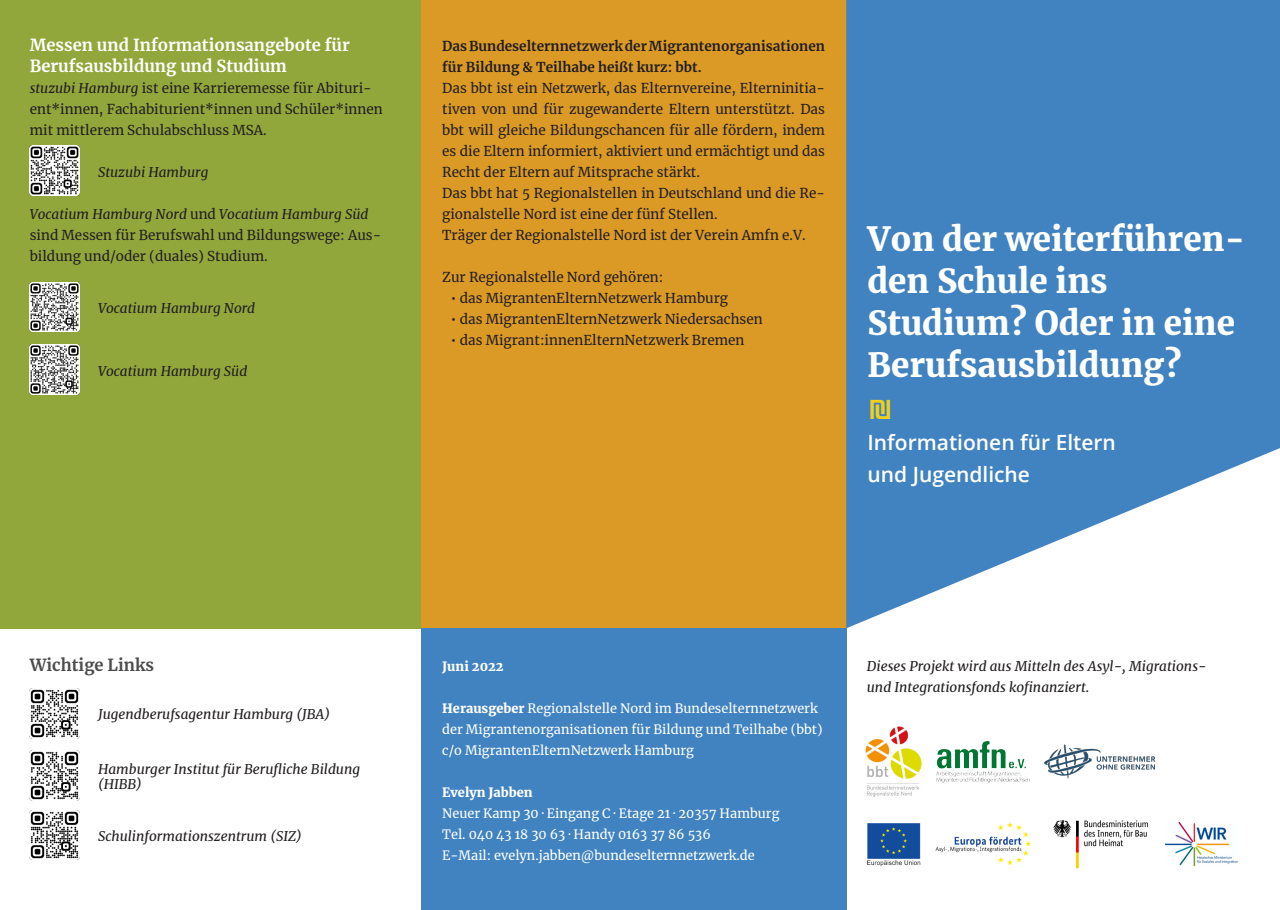
<style>
.page{position:relative;width:1280px;height:910px;background:#fff}
.page>*{position:absolute;margin:0;border:0;box-sizing:border-box;transform-origin:0 0}
.t1{font:900 33px/42px "Merriweather";color:#fff}
.t2{font:900 25.5px "Merriweather";color:#f2cf1a}
.t3{font:600 21px/31.5px "Open Sans";color:#fff}
.t4{font:700 16.5px/21px "Merriweather";color:#fff}
.t5{font:700 16.5px "Merriweather";color:#4d4b4d}
.t6{font:13.5px/21px "Merriweather";color:#231f20;text-align:justify}
.t7{font:italic 13.5px/15px "Merriweather";color:#231f20}
.t8{font:700 13.5px/21px "Merriweather";color:#231f20}
.t9{font:12.75px/21px "Merriweather";color:#fff}
.t10{font:900 12.75px "Merriweather";color:#fff}
.s1{font-style:italic}
.s2{font-style:normal}
.s3{font-weight:900}
</style>
<div class="page">
<div style="left:421px;top:0;width:425px;height:628px;background:#db9a26"></div>
<div style="left:0;top:0;width:421px;height:629px;background:#92a73b"></div>
<svg style="left:846px;top:0;width:434px;height:798px;fill:#4183c0"></svg>
<img style="left:30px;top:689px;width:49px;height:49px">
<img style="left:30px;top:751px;width:49px;height:49px">
<img style="left:30px;top:810px;width:49px;height:50px">
<img style="left:30px;top:146px;width:49px;height:49px">
<img style="left:30px;top:282px;width:49px;height:50px">
<img style="left:30px;top:345px;width:49px;height:49px">
<div style="left:421px;top:629px;width:425px;height:281px;background:#4183c0"></div>
<img style="left:1166px;top:822px;width:72px;height:43px">
<img style="left:867px;top:823px;width:53px;height:42px">
<img style="left:866px;top:726px;width:55px;height:71px">
<img style="left:936px;top:741px;width:93px;height:41px">
<img style="left:1043px;top:740px;width:115px;height:43px">
<img style="left:1053px;top:820px;width:95px;height:49px">
<img style="left:935px;top:823px;width:96px;height:41px">
<p class="t4" style="left:30px;top:34px;width:322px">Messen und Informationsangebote für<br>Berufsausbildung und Studium</p>
<p class="t6" style="left:30px;top:98px;width:354px">ent*innen, Fachabiturient*innen und Schüler*innen</p>
<p class="t6" style="left:30px;top:77px;width:343px"><span class="s1">stuzubi Hamburg</span> ist eine Karrieremesse für Abituri-</p>
<p class="t6" style="left:30px;top:119px;width:238px">mit mittlerem Schulabschluss MSA.</p>
<p class="t7" style="left:98px;top:164px;width:112px">Stuzubi Hamburg</p>
<p class="t7" style="left:30px;top:206px;width:340px">Vocatium Hamburg Nord <span class="s2">und</span> Vocatium Hamburg Süd</p>
<p class="t6" style="left:30px;top:245px;width:239px">bildung und/oder (duales) Studium.</p>
<p class="t6" style="left:30px;top:224px;width:353px">sind Messen für Berufswahl und Bildungswege: Aus-</p>
<p class="t7" style="left:98px;top:301px;width:159px">Vocatium Hamburg Nord</p>
<p class="t7" style="left:98px;top:363px;width:151px">Vocatium Hamburg Süd</p>
<p class="t8" style="left:442px;top:35px;width:384px">DasBundeselternnetzwerkderMigrantenorganisationen für Bildung &amp; Teilhabe heißt kurz: bbt.</p>
<p class="t6" style="left:442px;top:98px;width:384px">tiven von und für zugewanderte Eltern unterstützt. Das</p>
<p class="t6" style="left:442px;top:77px;width:384px">Das bbt ist ein Netzwerk, das Elternvereine, Elterninitia-</p>
<p class="t6" style="left:442px;top:119px;width:384px">bbt will gleiche Bildungschancen für alle fördern, indem es die Eltern informiert, aktiviert und ermächtigt und das Recht der Eltern auf Mitsprache stärkt.</p>
<p class="t6" style="left:442px;top:203px;width:277px">gionalstelle Nord ist eine der fünf Stellen.</p>
<p class="t6" style="left:442px;top:182px;width:384px">Das bbt hat 5 Regionalstellen in Deutschland und die Re-</p>
<p class="t6" style="left:442px;top:224px;width:365px">Träger der Regionalstelle Nord ist der Verein Amfn V.e .</p>
<p class="t6" style="left:442px;top:266px;width:223px">Zur Regionalstelle Nord gehören:</p>
<p class="t6" style="left:451px;top:287px;width:279px">• das MigrantenElternNetzwerk Hamburg</p>
<p class="t6" style="left:451px;top:308px;width:313px">• das MigrantenElternNetzwerk Niedersachsen</p>
<p class="t6" style="left:451px;top:329px;width:295px">• das Migrant:innenElternNetzwerk Bremen</p>
<h1 class="t1" style="left:867px;top:217px;width:379px">Von der weiterführen-</h1>
<h1 class="t1" style="left:867px;top:259px;width:242px">den Schule ins</h1>
<h1 class="t1" style="left:867px;top:301px;width:369px">Studium? Oder in eine<br>Berufsausbildung?</h1>
<h2 class="t2" style="left:867px;top:391px;width:27px">₪</h2>
<h3 class="t3" style="left:867px;top:426px;width:250px">Informationen für Eltern und Jugendliche</h3>
<p class="t5" style="left:30px;top:653px;width:126px">Wichtige Links</p>
<p class="t7" style="left:98px;top:706px;width:234px">Jugendberufsagentur Hamburg (JBA(</p>
<p class="t7" style="left:98px;top:761px;width:264px">Hamburger Institut für Berufliche Bildung (HIBB(</p>
<p class="t7" style="left:98px;top:829px;width:205px">Schulinformationszentrum (SIZ(</p>
<p class="t10" style="left:442px;top:657px;width:63px">Juni 2022</p>
<p class="t9" style="left:442px;top:697px;width:382px"><span class="s3">Herausgeber</span> Regionalstelle Nord im Bundeselternnetzwerk der Migrantenorganisationen für Bildung und Teilhabe (bbt(<br>o/c MigrantenElternNetzwerk Hamburg</p>
<p class="t10" style="left:442px;top:783px;width:92px">Evelyn Jabben</p>
<p class="t9" style="left:442px;top:802px;width:339px">Neuer Kamp 30 · Eingang C · Etage 21 · 20357 Hamburg<br>Tel. 040 43 18 30 63 · Handy 0163 37 86 536<br>E-Mail: evelyn.jabben@bundeselternnetzwerk.de</p>
<p class="t7" style="left:867px;top:658px;width:341px">Dieses Projekt wird aus Mitteln des Asyl-, Migrations-</p>
<p class="t7" style="left:867px;top:679px;width:224px">und Integrationsfonds kofinanziert.</p>
</div>
